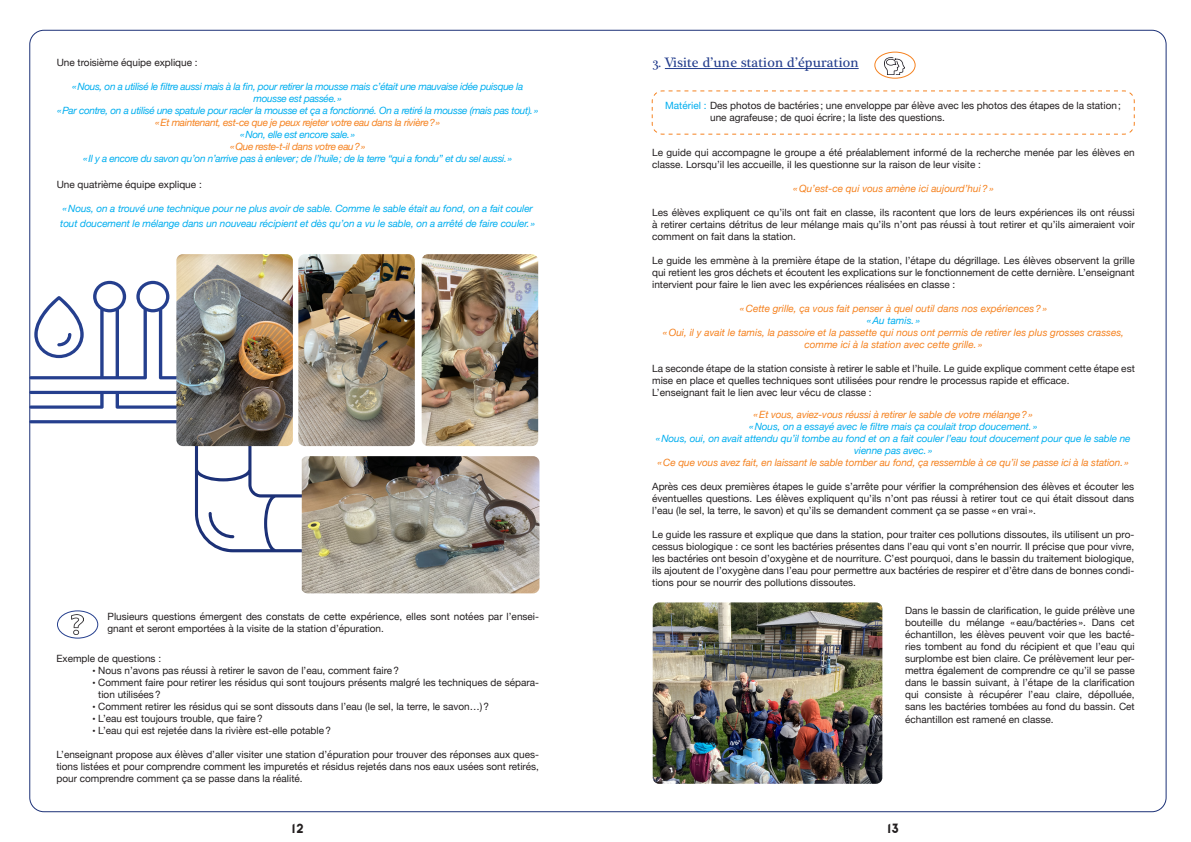
<style>
.page{position:relative;width:1191px;height:842px;background:#fff}
.page>*{position:absolute;margin:0;border:0;box-sizing:border-box;transform-origin:0 0}
.t1{font:14px "Plantagenet Cherokee";letter-spacing:.01em;color:#253f8e}
.t2{font:12px "Antraste";color:#231f20}
.t3{font:10px/12px "Helvetica Neue";color:#231f20;text-align:justify}
.t4{font:italic 10px/12px "Helvetica Neue";letter-spacing:-.01em;color:#f58220;text-align:center}
.t5{font:italic 10px/12px "Helvetica Neue";letter-spacing:-.01em;color:#00aeef;text-align:center}
.t6{font:italic 10px/12px "Helvetica Neue";letter-spacing:-.03em;color:#00aeef;text-align:center}
.t7{font:italic 10px "Helvetica Neue";letter-spacing:-.03em;color:#f58220}
.s1{font-family:"Frontenac Small Caps"}
.s2{color:#00aeef}
</style>
<div class="page">
<svg style="left:195px;top:446px;width:132px;height:106px"></svg>
<div style="left:874px;top:52px;width:41px;height:27px;border:1px solid #f58220;border-radius:50%"></div>
<div style="left:57px;top:610px;width:41px;height:29px;border:1px solid #253f8e;border-radius:50%"></div>
<img style="left:72px;top:615px;width:11px;height:19px">
<hr style="left:665px;top:68px;width:193px;height:1px;background:#253f8e">
<img style="left:884px;top:57px;width:20px;height:18px">
<svg style="left:651px;top:90px;width:484px;height:45px"></svg>
<img style="left:652px;top:602px;width:230px;height:182px">
<img style="left:298px;top:254px;width:117px;height:192px">
<img style="left:302px;top:456px;width:237px;height:137px">
<hr style="left:29px;top:420px;width:150px;height:3px;background:#253f8e;border-radius:2px">
<svg style="left:29px;top:391px;width:147px;height:18px"></svg>
<svg style="left:29px;top:281px;width:147px;height:98px"></svg>
<img style="left:422px;top:254px;width:116px;height:192px">
<img style="left:176px;top:254px;width:117px;height:192px">
<p class="t3" style="left:57px;top:57px;width:142px">Une troisième équipe explique :</p>
<p class="t6" style="left:72px;top:81px;width:452px">«Nous, on a utilisé le filtre aussi mais à la fin, pour retirer la mousse mais c’était une mauvaise idée puisque la mousse est passée.»</p>
<p class="t6" style="left:57px;top:105px;width:483px">«Par contre, on a utilisé une spatule pour racler la mousse et ça a fonctionné. On a retiré la mousse (mais pas tout).»</p>
<p class="t7" style="left:155px;top:115px;width:286px">«Et maintenant, est-ce que je peux rejeter votre eau dans la rivière?»</p>
<p class="t6" style="left:240px;top:129px;width:116px">«Non, elle est encore sale.»</p>
<p class="t7" style="left:230px;top:139px;width:137px">«Que reste-t-il dans votre eau?»</p>
<p class="t6" style="left:83px;top:153px;width:430px">«Il y a encore du savon qu’on n’arrive pas à enlever; de l’huile; de la terre “qui a fondu” et du sel aussi.»</p>
<p class="t3" style="left:57px;top:179px;width:147px">Une quatrième équipe explique :</p>
<p class="t5" style="left:60px;top:202px;width:476px;line-height:14.4px;text-align:left">«Nous, on a trouvé une technique pour ne plus avoir de sable. Comme le sable était au fond, on a fait couler tout doucement le mélange dans un nouveau récipient et dès qu’on a vu le sable, on a arrêté de faire couler.»</p>
<p class="t3" style="left:108px;top:611px;width:433px">Plusieurs questions émergent des constats de cette expérience, elles sont notées par l’ensei&shy;gnant et seront emportées à la visite de la station d’épuration.</p>
<p class="t3" style="left:56px;top:653px;width:106px">Exemple de questions :</p>
<p class="t3" style="left:92px;top:665px;width:308px"><span class="s1">•</span> Nous n’avons pas réussi à retirer le savon de l’eau, comment faire?</p>
<p class="t3" style="left:98px;top:677px;width:442px;text-indent:-6px"><span class="s1">•</span> Comment faire pour retirer les résidus qui sont toujours présents malgré les techniques de sépara&shy;tion utilisées?</p>
<p class="t3" style="left:92px;top:701px;width:398px"><span class="s1">•</span> Comment retirer les résidus qui se sont dissouts dans l’eau (le sel, la terre, le savon…)?</p>
<p class="t3" style="left:92px;top:713px;width:172px"><span class="s1">•</span> L’eau est toujours trouble, que faire?</p>
<p class="t3" style="left:92px;top:725px;width:240px"><span class="s1">•</span> L’eau qui est rejetée dans la rivière est-elle potable?</p>
<p class="t3" style="left:56px;top:749px;width:484px">L’enseignant propose aux élèves d’aller visiter une station d’épuration pour trouver des réponses aux ques&shy;tions listées et pour comprendre comment les impuretés et résidus rejetés dans nos eaux usées sont retirés, pour comprendre comment ça se passe dans la réalité.</p>
<p class="t1" style="left:652px;top:54px;width:207px">3. Visite d’une station d’épuration</p>
<p class="t3" style="left:710px;top:100px;width:412px;text-indent:-45px"><span class="s2">Matériel :</span> Des photos de bactéries ; une enveloppe par élève avec les photos des étapes de la station; une agrafeuse; de quoi écrire; la liste des questions.</p>
<p class="t3" style="left:652px;top:147px;width:484px">Le guide qui accompagne le groupe a été préalablement informé de la recherche menée par les élèves en classe. Lorsqu’il les accueille, il les questionne sur la raison de leur visite :</p>
<p class="t4" style="left:793px;top:183px;width:202px">«Qu’est-ce qui vous amène ici aujourd’hui?»</p>
<p class="t3" style="left:652px;top:207px;width:484px">Les élèves expliquent ce qu’ils ont fait en classe, ils racontent que lors de leurs expériences ils ont réussi à retirer certains détritus de leur mélange mais qu’ils n’ont pas réussi à tout retirer et qu’ils aimeraient voir comment on fait dans la station.</p>
<p class="t3" style="left:652px;top:255px;width:484px">Le guide les emmène à la première étape de la station, l’étape du dégrillage. Les élèves observent la grille qui retient les gros déchets et écoutent les explications sur le fonctionnement de cette dernière. L’enseignant intervient pour faire le lien avec les expériences réalisées en classe :</p>
<p class="t4" style="left:740px;top:303px;width:308px">«Cette grille, ça vous fait penser à quel outil dans nos expériences?»</p>
<p class="t5" style="left:866px;top:315px;width:55px">«Au tamis. »</p>
<p class="t4" style="left:663px;top:327px;width:462px">«Oui, il y avait le tamis, la passoire et la passette qui nous ont permis de retirer les plus grosses crasses, comme ici à la station avec cette grille. »</p>
<p class="t3" style="left:652px;top:363px;width:484px">La seconde étape de la station consiste à retirer le sable et l’huile. Le guide explique comment cette étape est mise en place et quelles techniques sont utilisées pour rendre le processus rapide et efficace.</p>
<p class="t3" style="left:652px;top:387px;width:221px">L’enseignant fait le lien avec leur vécu de classe :</p>
<p class="t4" style="left:753px;top:409px;width:281px">«Et vous, aviez-vous réussi à retirer le sable de votre mélange?»</p>
<p class="t5" style="left:749px;top:421px;width:290px">«Nous, on a essayé avec le filtre mais ça coulait trop doucement.»</p>
<p class="t5" style="left:656px;top:433px;width:476px">«Nous, oui, on avait attendu qu’il tombe au fond et on a fait couler l’eau tout doucement pour que le sable ne vienne pas avec.»</p>
<p class="t4" style="left:657px;top:457px;width:473px">«Ce que vous avez fait, en laissant le sable tomber au fond, ça ressemble à ce qu’il se passe ici à la station.»</p>
<p class="t3" style="left:652px;top:481px;width:483px">Après ces deux premières étapes le guide s’arrête pour vérifier la compréhension des élèves et écouter les éventuelles questions. Les élèves expliquent qu’ils n’ont pas réussi à retirer tout ce qui était dissout dans l’eau (le sel, la terre, le savon) et qu’ils se demandent comment ça se passe «en vrai ».</p>
<p class="t3" style="left:652px;top:529px;width:483px">Le guide les rassure et explique que dans la station, pour traiter ces pollutions dissoutes, ils utilisent un pro&shy;cessus biologique : ce sont les bactéries présentes dans l’eau qui vont s’en nourrir. Il précise que pour vivre, les bactéries ont besoin d’oxygène et de nourriture. C’est pourquoi, dans le bassin du traitement biologique, ils ajoutent de l’oxygène dans l’eau pour permettre aux bactéries de respirer et d’être dans de bonnes condi&shy;tions pour se nourrir des pollutions dissoutes.</p>
<p class="t3" style="left:905px;top:605px;width:231px">Dans le bassin de clarification, le guide prélève une bouteille du mélange «eau/bactéries». Dans cet échantillon, les élèves peuvent voir que les bacté&shy;ries tombent au fond du récipient et que l’eau qui surplombe est bien claire. Ce prélèvement leur per&shy;mettra également de comprendre ce qu’il se passe dans le bassin suivant, à l’étape de la clarification qui consiste à récupérer l’eau claire, dépolluée, sans les bactéries tombées au fond du bassin. Cet échantillon est ramené en classe.</p>
<p class="t2" style="left:292px;top:821px;width:14px">12</p>
<p class="t2" style="left:887px;top:821px;width:13px">13</p>
</div>
